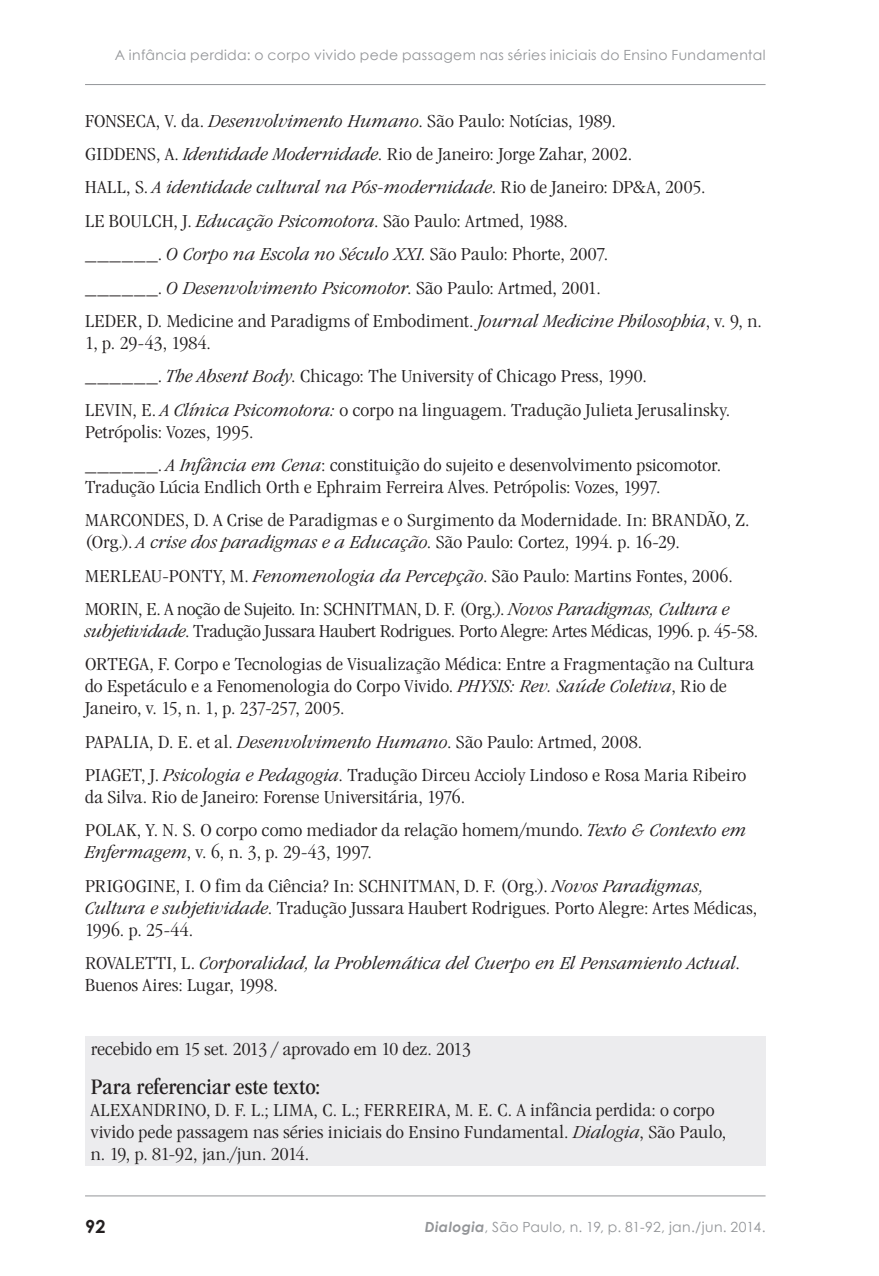
<style>
.page{position:relative;width:879px;height:1276px;background:#fff}
.page>*{position:absolute;margin:0;border:0;box-sizing:border-box;transform-origin:0 0}
.Di_Tabela_-_titulo{font:condensed 23px "ITC Garamond Std";color:#231f20;scale:1.1 1}
.Di_Referencias{font:300 condensed 19px/22px "ITC Garamond Std";letter-spacing:.005em;color:#231f20;scale:1.2 1}
.Di_Referencias-2{font:italic 300 condensed 19px/22px "ITC Garamond Std";letter-spacing:.01em;color:#231f20;scale:1.2 1}
.t1{font:700 18px "Century Gothic";color:#231f20}
.t2{font:14px "Century Gothic";letter-spacing:.025em;color:#939598}
.s1{font-style:italic}
.s2{font-style:normal}
.s3{font-weight:700;font-style:italic}
</style>
<div class="page">
<hr style="left:85px;top:1195px;width:680px;height:1px;background:#939598">
<hr style="left:85px;top:84px;width:680px;height:1px;background:#939598">
<div style="left:85px;top:1035px;width:680px;height:130px;background:#ececee"></div>
<p class="t2" style="left:115px;top:47px;width:652px">A infância perdida: o corpo vivido pede passagem nas séries iniciais do Ensino Fundamental</p>
<p class="Di_Referencias" style="left:85px;top:110px;width:444px">FONSECA, V. da. <span class="s1">Desenvolvimento Humano</span>. São Paulo: Notícias, 1989.</p>
<p class="Di_Referencias" style="left:85px;top:143px;width:457px">GIDDENS, A. <span class="s1">Identidade Modernidade</span>. Rio de Janeiro: Jorge Zahar, 2002.</p>
<p class="Di_Referencias-2" style="left:85px;top:177px;width:518px"><span class="s2">HALL, S.</span> A identidade cultural na Pós-modernidade<span class="s2">. Rio de Janeiro: DP&amp;A, 2005.</span></p>
<p class="Di_Referencias" style="left:85px;top:210px;width:404px">LE BOULCH, J. <span class="s1">Educação Psicomotora</span>. São Paulo: Artmed, 1988.</p>
<p class="Di_Referencias" style="left:85px;top:243px;width:437px">______. <span class="s1">O Corpo na Escola no Século XXI</span>. São Paulo: Phorte, 2007.</p>
<p class="Di_Referencias" style="left:85px;top:277px;width:431px">______. <span class="s1">O Desenvolvimento Psicomotor</span>. São Paulo: Artmed, 2001.</p>
<p class="Di_Referencias" style="left:85px;top:310px;width:565px">LEDER, D. Medicine and Paradigms of Embodiment. <span class="s1">Journal Medicine Philosophia</span>, v. 9, n.<br>1, p. 29-43, 1984.</p>
<p class="Di_Referencias" style="left:85px;top:365px;width:470px">______. <span class="s1">The Absent Body</span>. Chicago: The University of Chicago Press, 1990.</p>
<p class="Di_Referencias" style="left:85px;top:399px;width:539px">LEVIN, E. <span class="s1">A Clínica Psicomotora:</span> o corpo na linguagem. Tradução Julieta Jerusalinsky.<br>Petrópolis: Vozes, 1995.</p>
<p class="Di_Referencias" style="left:85px;top:454px;width:531px">______. <span class="s1">A Infância em Cena</span>: constituição do sujeito e desenvolvimento psicomotor.<br>Tradução Lúcia Endlich Orth e Ephraim Ferreira Alves. Petrópolis: Vozes, 1997.</p>
<p class="Di_Referencias" style="left:85px;top:509px;width:555px">MARCONDES, D. A Crise de Paradigmas e o Surgimento da Modernidade. In: BRANDÃO, Z. (Org.). <span class="s1">A crise dos paradigmas e a Educação</span>. São Paulo: Cortez, 1994. p. 16-29.</p>
<p class="Di_Referencias" style="left:85px;top:565px;width:541px">MERLEAU-PONTY, M. <span class="s1">Fenomenologia da Percepção</span>. São Paulo: Martins Fontes, 2006.</p>
<p class="Di_Referencias" style="left:85px;top:598px;width:562px">MORIN, E. A noção de Sujeito. In: SCHNITMAN, D. F. (Org.). <span class="s1">Novos Paradigmas, Cultura e subjetividade</span>. Tradução Jussara Haubert Rodrigues. Porto Alegre: Artes Médicas, 1996. p. 45-58.</p>
<p class="Di_Referencias" style="left:85px;top:653px;width:559px">ORTEGA, F. Corpo e Tecnologias de Visualização Médica: Entre a Fragmentação na Cultura do Espetáculo e a Fenomenologia do Corpo Vivido. <span class="s1">PHYSIS: Rev. Saúde Coletiva</span>, Rio de<br>Janeiro, v. 15, n. 1, p. 237-257, 2005.</p>
<p class="Di_Referencias" style="left:85px;top:731px;width:466px">PAPALIA, D. E. et al. <span class="s1">Desenvolvimento Humano</span>. São Paulo: Artmed, 2008.</p>
<p class="Di_Referencias" style="left:85px;top:764px;width:552px">PIAGET, J. <span class="s1">Psicologia e Pedagogia</span>. Tradução Dirceu Accioly Lindoso e Rosa Maria Ribeiro da Silva. Rio de Janeiro: Forense Universitária, 1976.</p>
<p class="Di_Referencias" style="left:85px;top:819px;width:553px">POLAK, Y. N. S. O corpo como mediador da relação homem/mundo. <span class="s1">Texto &amp; Contexto em<br>Enfermagem</span>, v. 6, n. 3, p. 29-43, 1997.</p>
<p class="Di_Referencias" style="left:85px;top:875px;width:562px">PRIGOGINE, I. O fim da Ciência? In: SCHNITMAN, D. F. (Org.). <span class="s1">Novos Paradigmas,<br>Cultura e subjetividade</span>. Tradução Jussara Haubert Rodrigues. Porto Alegre: Artes Médicas,<br>1996. p. 25-44.</p>
<p class="Di_Referencias-2" style="left:85px;top:952px;width:547px"><span class="s2">ROVALETTI, L.</span> Corporalidad, la Problemática del Cuerpo en El Pensamiento Actual<span class="s2">.<br>Buenos Aires: Lugar, 1998.</span></p>
<p class="Di_Referencias" style="left:91px;top:1038px;width:318px">recebido em 15 set. 2013 / aprovado em 10 dez. 2013</p>
<p class="Di_Tabela_-_titulo" style="left:91px;top:1073px;width:210px">Para referenciar este texto:</p>
<p class="Di_Referencias" style="left:91px;top:1098px;width:531px">ALEXANDRINO, D. F. L.; LIMA, C. L.; FERREIRA, M. E. C. A infância perdida: o corpo vivido pede passagem nas séries iniciais do Ensino Fundamental. <span class="s1">Dialogia</span>, São Paulo, n. 19, p. 81-92, jan./jun. 2014.</p>
<p class="t1" style="left:85px;top:1215px;width:22px">92</p>
<p class="t2" style="left:425px;top:1218px;width:342px"><span class="s3">Dialogia</span>, São Paulo, n. 19, p. 81-92, jan./jun. 2014.</p>
</div>
